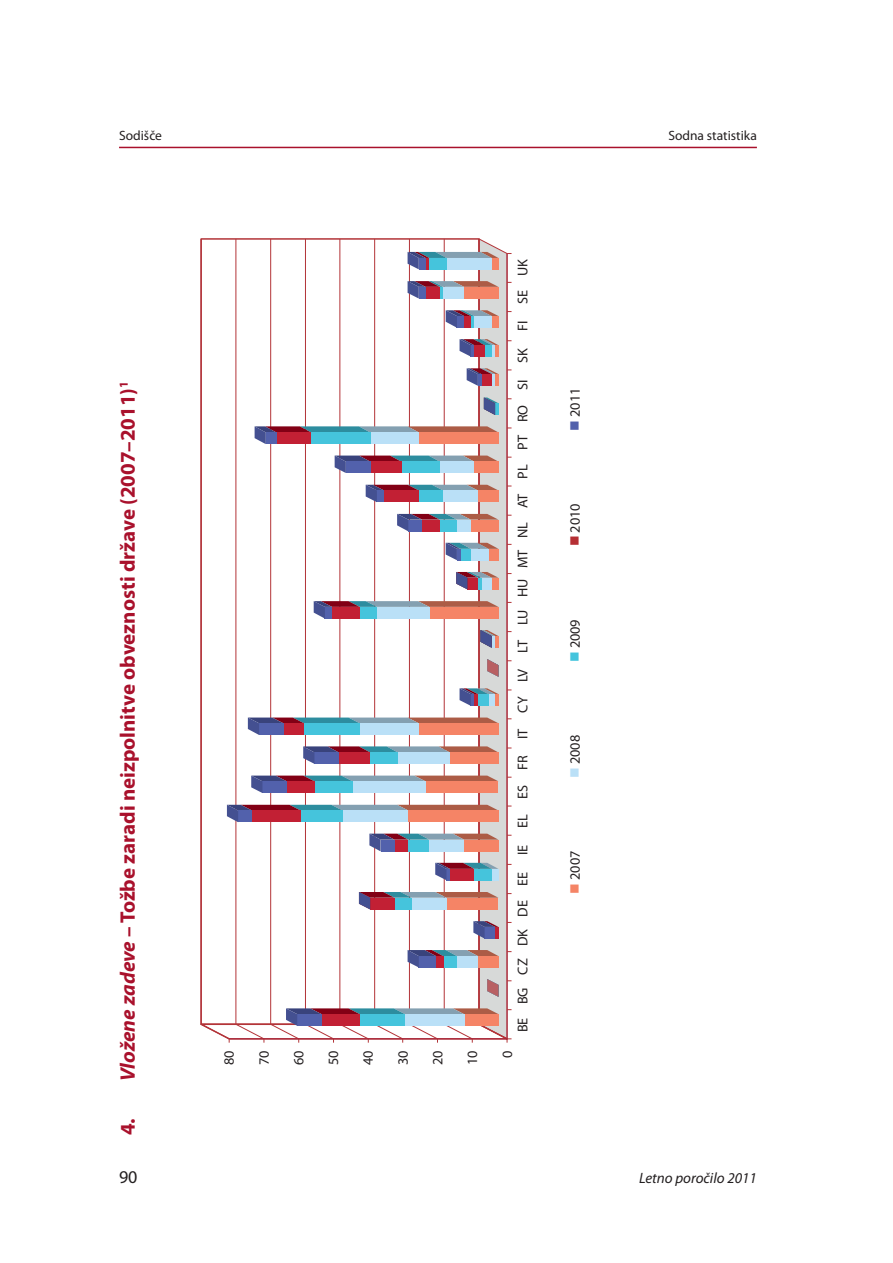
<style>
.page{position:relative;width:893px;height:1263px;background:#fff}
.page>*{position:absolute;margin:0;border:0;box-sizing:border-box;transform-origin:0 0}
.t1{font:700 21px "Myriad Pro";color:#a9112c}
.t2{font:18px "Myriad Pro";color:#231f20}
.t3{font:italic 15px "Myriad Pro";color:#231f20}
.t4{font:14.25px "Myriad Pro";color:#231f20}
.t5{font:13.5px "Myriad Pro";color:#231f20}
.s1{font-style:italic}
.s2{color:#5261ac}
.s3{color:#b52f34}
.s4{color:#43c4dd}
.s5{color:#bae0f7}
.s6{color:#f58466}
</style>
<div class="page">
<hr style="left:119px;top:147px;width:638px;height:1px;background:#a9112c">
<svg style="left:200px;top:238px;width:311px;height:805px"></svg>
<p class="t5" style="left:119px;top:128px;width:44px">Sodišče</p>
<p class="t5" style="left:668px;top:128px;width:90px">Sodna statistika</p>
<h1 class="t1" style="left:116px;top:1135px;width:756px;rotate:-90deg">4. <span class="s1">Vložene zadeve</span> – Tožbe zaradi neizpolnitve obveznosti države (2007–2011)<sup>1</sup></h1>
<p class="t4" style="left:515px;top:1032px;width:774px;rotate:-90deg">BE BG CZ DK DE EE IE EL ES FR IT CY LV LT LU HU MT NL AT PL PT RO SI SK FI SE UK</p>
<p class="t4" style="left:221px;top:1065px;width:16px;rotate:-90deg">80</p>
<p class="t4" style="left:256px;top:1065px;width:16px;rotate:-90deg">70</p>
<p class="t4" style="left:291px;top:1065px;width:16px;rotate:-90deg">60</p>
<p class="t4" style="left:326px;top:1065px;width:16px;rotate:-90deg">50</p>
<p class="t4" style="left:360px;top:1065px;width:16px;rotate:-90deg">40</p>
<p class="t4" style="left:395px;top:1065px;width:16px;rotate:-90deg">30</p>
<p class="t4" style="left:430px;top:1065px;width:16px;rotate:-90deg">20</p>
<p class="t4" style="left:465px;top:1065px;width:16px;rotate:-90deg">10</p>
<p class="t4" style="left:499px;top:1058px;width:9px;rotate:-90deg">0</p>
<p class="t4" style="left:567px;top:430px;width:44px;rotate:-90deg"><span class="s2">■</span> 2011</p>
<p class="t4" style="left:567px;top:546px;width:44px;rotate:-90deg"><span class="s3">■</span> 2010</p>
<p class="t4" style="left:567px;top:662px;width:44px;rotate:-90deg"><span class="s4">■</span> 2009</p>
<p class="t4" style="left:567px;top:778px;width:44px;rotate:-90deg"><span class="s5">■</span> 2008</p>
<p class="t4" style="left:567px;top:894px;width:44px;rotate:-90deg"><span class="s6">■</span> 2007</p>
<p class="t2" style="left:119px;top:1167px;width:20px">90</p>
<p class="t3" style="left:639px;top:1170px;width:119px">Letno poročilo 2011</p>
</div>
